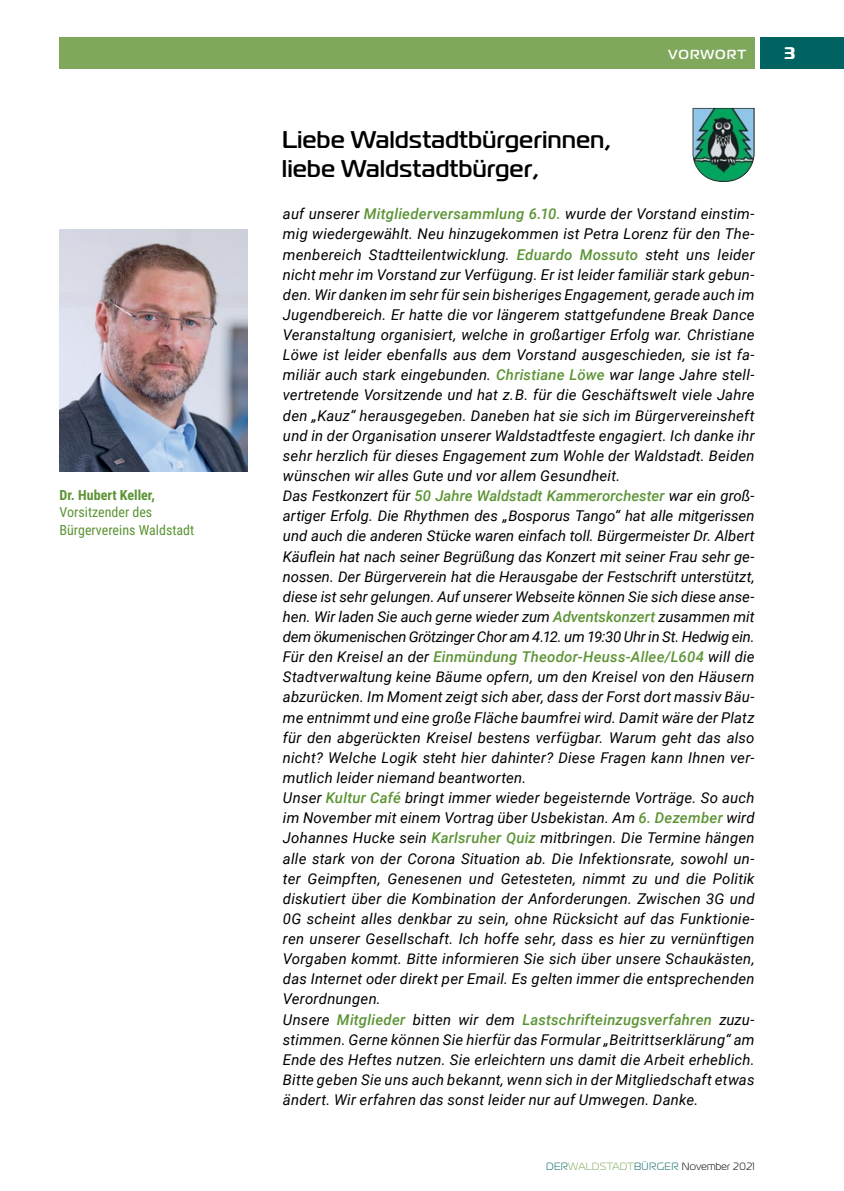
<style>
.page{position:relative;width:844px;height:1191px;background:#fff}
.page>*{position:absolute;margin:0;border:0;box-sizing:border-box;transform-origin:0 0}
.t1{font:700 24.15px/29.1px "Magistral";letter-spacing:.025em;color:#000}
.t2{font:700 16.62px "Magistral";color:#fff}
.t3{font:italic 14.88px/20.1px "Roboto";letter-spacing:.015em;color:#000}
.t4{font:14px/17.5px "Roboto Condensed";color:#5c9435}
.t5{font:700 14px "Roboto Condensed";color:#5c9435}
.t6{font:700 13.12px "Magistral";letter-spacing:.085em;color:#fff}
.t7{font:10.5px "Magistral";letter-spacing:.035em;color:#000}
.s1{font-weight:500;color:#5c9435}
.s2{color:#006361}
.s3{color:#80a85c}
</style>
<div class="page">
<div style="left:759px;top:37px;width:84px;height:32px;background:#006361"></div>
<div style="left:60px;top:37px;width:694px;height:32px;background:#80a85c"></div>
<img style="left:59px;top:229px;width:188px;height:242px">
<img style="left:692px;top:108px;width:55px;height:74px">
<p class="t5" style="left:60px;top:485px;width:97px">Dr. Hubert Keller,</p>
<p class="t4" style="left:60px;top:503px;width:136px">Vorsitzender des<br>Bürgervereins Waldstadt</p>
<h1 class="t1" style="left:282px;top:125px;width:330px">Liebe Waldstadtbürgerinnen, liebe Waldstadtbürger,</h1>
<p class="t6" style="left:668px;top:46px;width:79px">VORWORT</p>
<p class="t3" style="left:283px;top:203px;width:473px">auf unserer <span class="s1">Mitgliederversammlung 6.10.</span> wurde der Vorstand einstim&shy;mig wiedergewählt. Neu hinzugekommen ist Petra Lorenz für den The&shy;menbereich Stadtteilentwicklung. <span class="s1">Eduardo Mossuto</span> steht uns leider nicht mehr im Vorstand zur Verfügung. Er ist leider familiär stark gebun&shy;den. Wir danken im sehr für sein bisheriges Engagement, gerade auch im Jugendbereich. Er hatte die vor längerem stattgefundene Break Dance Veranstaltung organisiert, welche in großartiger Erfolg war. Christiane Löwe ist leider ebenfalls aus dem Vorstand ausgeschieden, sie ist fa&shy;miliär auch stark eingebunden. <span class="s1">Christiane Löwe</span> war lange Jahre stell&shy;vertretende Vorsitzende und hat z.B. für die Geschäftswelt viele Jahre den „Kauz“ herausgegeben. Daneben hat sie sich im Bürgervereinsheft und in der Organisation unserer Waldstadtfeste engagiert. Ich danke ihr sehr herzlich für dieses Engagement zum Wohle der Waldstadt. Beiden wünschen wir alles Gute und vor allem Gesundheit.<br>Das Festkonzert für <span class="s1">50 Jahre Waldstadt Kammerorchester</span> war ein groß&shy;artiger Erfolg. Die Rhythmen des „Bosporus Tango“ hat alle mitgerissen und auch die anderen Stücke waren einfach toll. Bürgermeister Dr. Albert Käuflein hat nach seiner Begrüßung das Konzert mit seiner Frau sehr ge&shy;nossen. Der Bürgerverein hat die Herausgabe der Festschrift unterstützt, diese ist sehr gelungen. Auf unserer Webseite können Sie sich diese anse&shy;hen. Wir laden Sie auch gerne wieder zum <span class="s1">Adventskonzert</span> zusammen mit dem ökumenischen Grötzinger Chor am 4.12. um 19:30 Uhr in St. Hedwig ein.<br>Für den Kreisel an der <span class="s1">Einmündung Theodor-Heuss-Allee/L604</span> will die Stadtverwaltung keine Bäume opfern, um den Kreisel von den Häusern abzurücken. Im Moment zeigt sich aber, dass der Forst dort massiv Bäu&shy;me entnimmt und eine große Fläche baumfrei wird. Damit wäre der Platz für den abgerückten Kreisel bestens verfügbar. Warum geht das also nicht? Welche Logik steht hier dahinter? Diese Fragen kann Ihnen ver&shy;mutlich leider niemand beantworten.<br>Unser <span class="s1">Kultur Café</span> bringt immer wieder begeisternde Vorträge. So auch im November mit einem Vortrag über Usbekistan. Am <span class="s1">6. Dezember</span> wird Johannes Hucke sein <span class="s1">Karlsruher Quiz</span> mitbringen. Die Termine hängen alle stark von der Corona Situation ab. Die Infektionsrate, sowohl un&shy;ter Geimpften, Genesenen und Getesteten, nimmt zu und die Politik diskutiert über die Kombination der Anforderungen. Zwischen 3G und 0G scheint alles denkbar zu sein, ohne Rücksicht auf das Funktionie&shy;ren unserer Gesellschaft. Ich hoffe sehr, dass es hier zu vernünftigen Vorgaben kommt. Bitte informieren Sie sich über unsere Schaukästen, das Internet oder direkt per Email. Es gelten immer die entsprechenden Verordnungen.<br>Unsere <span class="s1">Mitglieder</span> bitten wir dem <span class="s1">Lastschrifteinzugsverfahren</span> zuzu&shy;stimmen. Gerne können Sie hierfür das Formular „Beitrittserklärung“ am Ende des Heftes nutzen. Sie erleichtern uns damit die Arbeit erheblich.<br>Bitte geben Sie uns auch bekannt, wenn sich in der Mitgliedschaft etwas ändert. Wir erfahren das sonst leider nur auf Umwegen. Danke.</p>
<p class="t7" style="left:546px;top:1160px;width:210px"><span class="s2">DER</span><span class="s3">WALDSTADT</span><span class="s2">BÜRGER</span> November 2021</p>
<p class="t2" style="left:783px;top:43px;width:12px">3</p>
</div>
